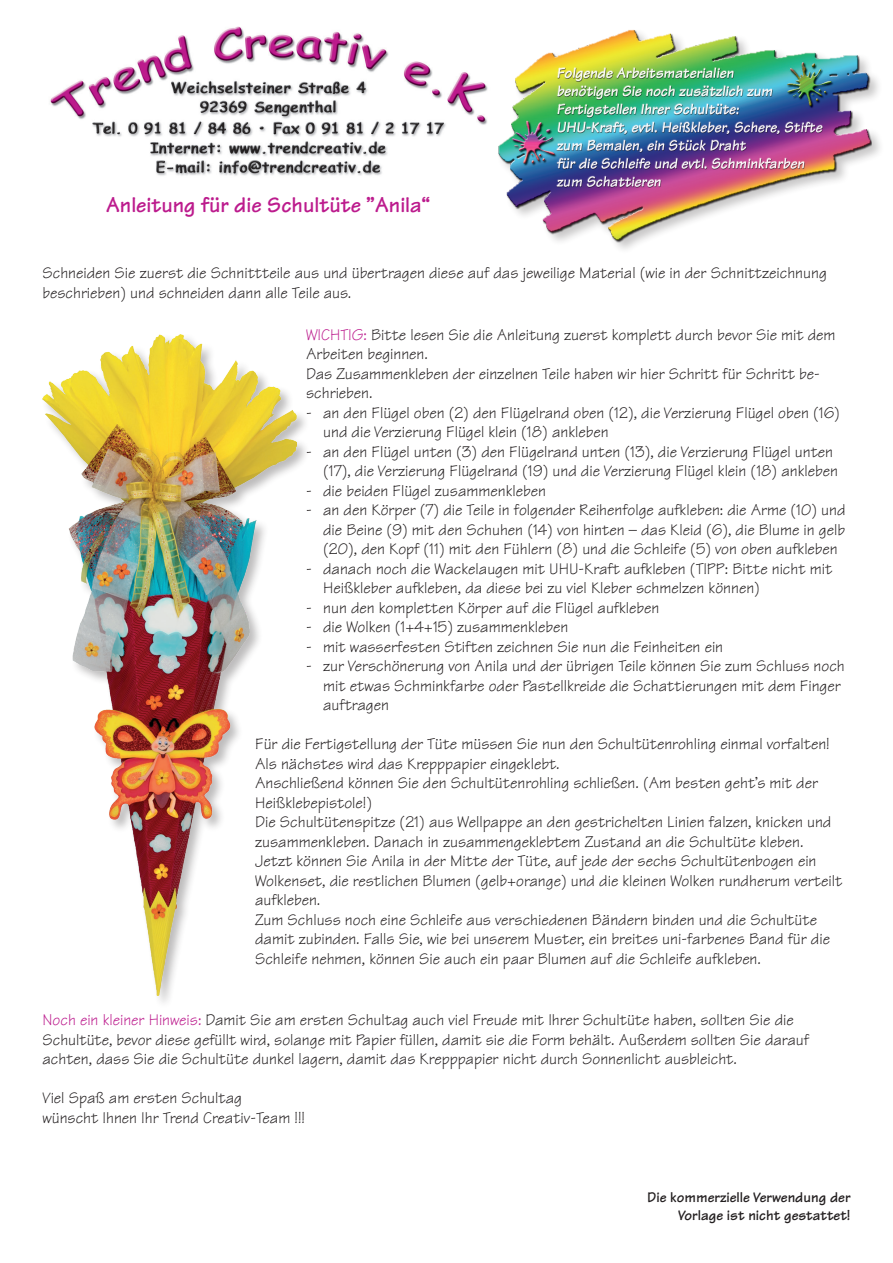
<style>
.page{position:relative;width:893px;height:1263px;background:#fff}
.page>*{position:absolute;margin:0;border:0;box-sizing:border-box;transform-origin:0 0}
.t1{font:700 22.5px "Tekton";color:#bc1b8d}
.t2{font:16.5px/19.5px "Tekton";color:#231f20}
.t3{font:700 15px/18px "Tekton";color:#231f20;text-align:right}
.s1{color:#bc1b8d}
</style>
<div class="page">
<img style="left:498px;top:30px;width:374px;height:213px">
<img style="left:50px;top:26px;width:438px;height:150px">
<img style="left:43px;top:334px;width:253px;height:662px">
<h1 class="t1" style="left:106px;top:191px;width:326px">Anleitung für die Schultüte ”Anila“</h1>
<p class="t2" style="left:43px;top:263px;width:786px">Schneiden Sie zuerst die Schnittteile aus und übertragen diese auf das jeweilige Material (wie in der Schnittzeichnung beschrieben) und schneiden dann alle Teile aus.</p>
<p class="t2" style="left:306px;top:325px;width:531px"><span class="s1">WICHTIG:</span> Bitte lesen Sie die Anleitung zuerst komplett durch bevor Sie mit dem Arbeiten beginnen.<br>Das Zusammenkleben der einzelnen Teile haben wir hier Schritt für Schritt be&shy;schrieben.</p>
<p class="t2" style="left:323px;top:403px;width:518px;text-indent:-17px">- an den Flügel oben (2) den Flügelrand oben (12), die Verzierung Flügel oben (16) und die Verzierung Flügel klein (18) ankleben</p>
<p class="t2" style="left:306px;top:442px;width:533px;text-align:right">- an den Flügel unten (3) den Flügelrand unten (13), die Verzierung Flügel unten (17), die Verzierung Flügelrand (19) und die Verzierung Flügel klein (18) ankleben</p>
<p class="t2" style="left:306px;top:481px;width:241px">- die beiden Flügel zusammenkleben</p>
<p class="t2" style="left:323px;top:500px;width:524px;text-align:justify;text-indent:-17px">- an den Körper (7) die Teile in folgender Reihenfolge aufkleben: die Arme (10) und die Beine (9) mit den Schuhen (14) von hinten – das Kleid (6), die Blume in gelb (20), den Kopf (11) mit den Fühlern (8) und die Schleife (5) von oben aufkleben</p>
<p class="t2" style="left:323px;top:559px;width:511px;text-indent:-17px">- danach noch die Wackelaugen mit UHU-Kraft aufkleben (TIPP: Bitte nicht mit<br>Heißkleber aufkleben, da diese bei zu viel Kleber schmelzen können)</p>
<p class="t2" style="left:306px;top:598px;width:355px">- nun den kompletten Körper auf die Flügel aufkleben</p>
<p class="t2" style="left:306px;top:617px;width:264px">- die Wolken (1+4+15) zusammenkleben</p>
<p class="t2" style="left:306px;top:637px;width:419px">- mit wasserfesten Stiften zeichnen Sie nun die Feinheiten ein</p>
<p class="t2" style="left:323px;top:656px;width:523px;text-indent:-17px">- zur Verschönerung von Anila und der übrigen Teile können Sie zum Schluss noch mit etwas Schminkfarbe oder Pastellkreide die Schattierungen mit dem Finger auftragen</p>
<p class="t2" style="left:255px;top:734px;width:589px">Für die Fertigstellung der Tüte müssen Sie nun den Schultütenrohling einmal vorfalten!<br>Als nächstes wird das Krepppapier eingeklebt.<br>Anschließend können Sie den Schultütenrohling schließen. (Am besten geht’s mit der Heißklebepistole!)<br>Die Schultütenspitze (21) aus Wellpappe an den gestrichelten Linien falzen, knicken und zusammenkleben. Danach in zusammengeklebtem Zustand an die Schultüte kleben.<br>Jetzt können Sie Anila in der Mitte der Tüte, auf jede der sechs Schultütenbogen ein Wolkenset, die restlichen Blumen (gelb+orange) und die kleinen Wolken rundherum verteilt aufkleben.<br>Zum Schluss noch eine Schleife aus verschiedenen Bändern binden und die Schultüte damit zubinden. Falls Sie, wie bei unserem Muster, ein breites uni-farbenes Band für die Schleife nehmen, können Sie auch ein paar Blumen auf die Schleife aufkleben.</p>
<p class="t2" style="left:43px;top:1010px;width:768px"><span class="s1">Noch ein kleiner Hinweis:</span> Damit Sie am ersten Schultag auch viel Freude mit Ihrer Schultüte haben, sollten Sie die<br>Schultüte, bevor diese gefüllt wird, solange mit Papier füllen, damit sie die Form behält. Außerdem sollten Sie darauf achten, dass Sie die Schultüte dunkel lagern, damit das Krepppapier nicht durch Sonnenlicht ausbleicht.</p>
<p class="t2" style="left:43px;top:1088px;width:264px">Viel Spaß am ersten Schultag<br>wünscht Ihnen Ihr Trend Creativ-Team !!!</p>
<p class="t3" style="left:647px;top:1189px;width:205px">Die kommerzielle Verwendung der<br>Vorlage ist nicht gestattet!</p>
</div>
